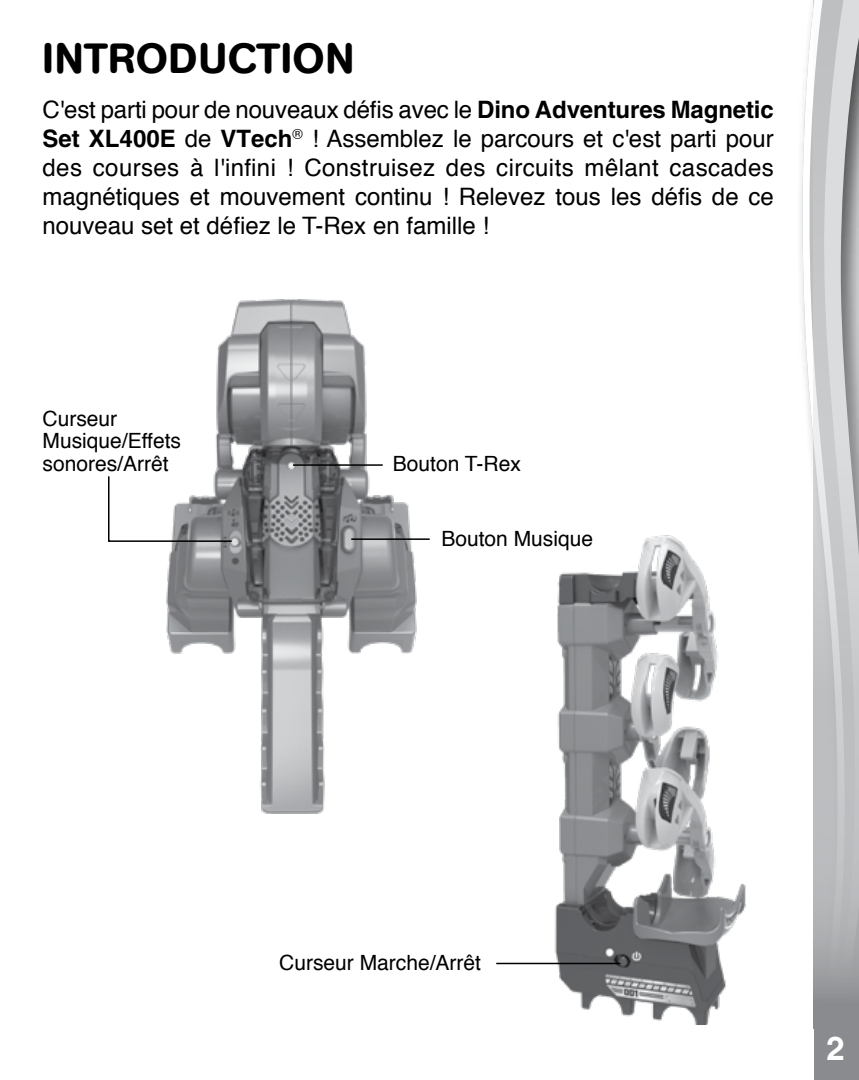
<style>
.page{position:relative;width:859px;height:1080px;background:#fff}
.page>*{position:absolute;margin:0;border:0;box-sizing:border-box;transform-origin:0 0}
.t1{font:500 42px "AG Book Rounded";letter-spacing:.02em;color:#000}
.t2{font:700 33px "Helvetica";color:#fff}
.t3{font:24px/28.8px "Helvetica";color:#000;text-align:justify}
.t4{font:21px/22.5px "Helvetica";color:#000}
.s1{font-weight:700}
</style>
<div class="page">
<svg style="left:802px;top:0;width:12px;height:1029px"></svg>
<svg style="left:814px;top:0;width:45px;height:1080px;background:#bbbdbf"></svg>
<img style="left:166px;top:299px;width:251px;height:515px">
<svg style="left:108px;top:475px;width:125px;height:68px"></svg>
<img style="left:496px;top:535px;width:250px;height:490px">
<hr style="left:496px;top:963px;width:124px;height:1px;background:#000">
<hr style="left:351px;top:538px;width:79px;height:2px;background:#000">
<hr style="left:293px;top:464px;width:90px;height:2px;background:#000">
<h1 class="t1" style="left:43px;top:33px;width:313px">INTRODUCTION</h1>
<p class="t3" style="left:43px;top:96px;width:733px">C'est parti pour de nouveaux défis avec le <span class="s1">Dino Adventures Magnetic Set XL400E</span> de <span class="s1">VTech</span><sup>®</sup> ! Assemblez le parcours et c'est parti pour des courses à l'infini ! Construisez des circuits mêlant cascades magnétiques et mouvement continu ! Relevez tous les défis de ce nouveau set et défiez le T-Rex en famille !</p>
<p class="t4" style="left:43px;top:408px;width:140px">Curseur<br>Musique/Effets sonores/Arrêt</p>
<p class="t4" style="left:393px;top:453px;width:130px">Bouton T-Rex</p>
<p class="t4" style="left:441px;top:528px;width:153px">Bouton Musique</p>
<p class="t4" style="left:279px;top:952px;width:203px">Curseur Marche/Arrêt</p>
<h2 class="t2" style="left:826px;top:1029px;width:20px">2</h2>
</div>
